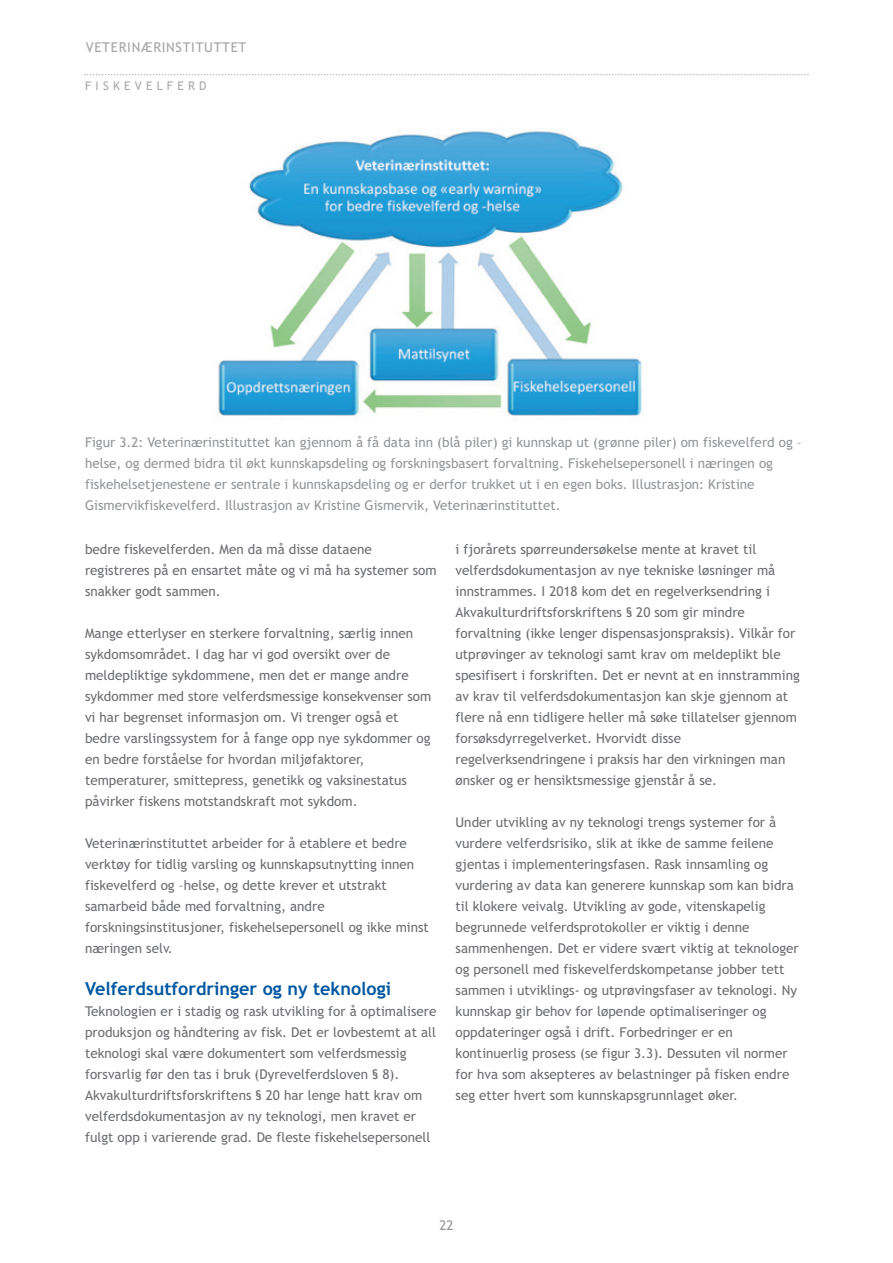
<style>
.page{position:relative;width:893px;height:1263px;background:#fff}
.page>*{position:absolute;margin:0;border:0;box-sizing:border-box;transform-origin:0 0}
.t1{font:700 18px "Trebuchet MS";color:#0157a0}
.t2{font:13.5px/21px "Trebuchet MS";color:#6c6d70}
.t3{font:13.5px/21px "Trebuchet MS";color:#939598}
.t4{font:13.5px "Trebuchet MS";letter-spacing:.05em;color:#a4a5a9}
.t5{font:13.5px "Trebuchet MS";color:#95979a}
.t6{font:12px "Trebuchet MS";letter-spacing:.35em;color:#a8a9ad}
</style>
<div class="page">
<svg style="left:84px;top:74px;width:725px;height:1px"></svg>
<img style="left:218px;top:129px;width:424px;height:290px">
<p class="t4" style="left:86px;top:40px;width:162px">VeTeRINæRINSTITuTTeT</p>
<p class="t6" style="left:85px;top:78px;width:123px">FISKeVeLFeRD</p>
<p class="t3" style="left:85px;top:431px;width:718px">Figur 3.2: Veterinærinstituttet kan gjennom å få data inn (blå piler) gi kunnskap ut (grønne piler) om fiskevelferd og – helse, og dermed bidra til økt kunnskapsdeling og forskningsbasert forvaltning. Fiskehelsepersonell i næringen og fiskehelsetjenestene er sentrale i kunnskapsdeling og er derfor trukket ut i en egen boks. Illustrasjon: Kristine Gismervikfiskevelferd. Illustrasjon av Kristine Gismervik, Veterinærinstituttet.</p>
<p class="t2" style="left:85px;top:539px;width:353px">bedre fiskevelferden. Men da må disse dataene registreres på en ensartet måte og vi må ha systemer som snakker godt sammen.</p>
<p class="t2" style="left:85px;top:623px;width:348px">Mange etterlyser en sterkere forvaltning, særlig innen sykdomsområdet. I dag har vi god oversikt over de meldepliktige sykdommene, men det er mange andre sykdommer med store velferdsmessige konsekvenser som vi har begrenset informasjon om. Vi trenger også et bedre varslingssystem for å fange opp nye sykdommer og en bedre forståelse for hvordan miljøfaktorer, temperaturer, smittepress, genetikk og vaksinestatus påvirker fiskens motstandskraft mot sykdom.</p>
<p class="t2" style="left:85px;top:833px;width:345px">Veterinærinstituttet arbeider for å etablere et bedre verktøy for tidlig varsling og kunnskapsutnytting innen fiskevelferd og –helse, og dette krever et utstrakt samarbeid både med forvaltning, andre forskningsinstitusjoner, fiskehelsepersonell og ikke minst næringen selv.</p>
<h1 class="t1" style="left:85px;top:978px;width:308px">Velferdsutfordringer og ny teknologi</h1>
<p class="t2" style="left:85px;top:1001px;width:353px">Teknologien er i stadig og rask utvikling for å optimalisere produksjon og håndtering av fisk. Det er lovbestemt at all teknologi skal være dokumentert som velferdsmessig forsvarlig før den tas i bruk (Dyrevelferdsloven § 8).<br>Akvakulturdriftsforskriftens § 20 har lenge hatt krav om velferdsdokumentasjon av ny teknologi, men kravet er fulgt opp i varierende grad. De fleste fiskehelsepersonell</p>
<p class="t2" style="left:455px;top:539px;width:346px">i fjorårets spørreundersøkelse mente at kravet til velferdsdokumentasjon av nye tekniske løsninger må innstrammes. I 2018 kom det en regelverksendring i Akvakulturdriftsforskriftens § 20 som gir mindre forvaltning (ikke lenger dispensasjonspraksis). Vilkår for utprøvinger av teknologi samt krav om meldeplikt ble spesifisert i forskriften. Det er nevnt at en innstramming av krav til velferdsdokumentasjon kan skje gjennom at flere nå enn tidligere heller må søke tillatelser gjennom forsøksdyrregelverket. Hvorvidt disse regelverksendringene i praksis har den virkningen man ønsker og er hensiktsmessige gjenstår å se.</p>
<p class="t2" style="left:455px;top:812px;width:345px">under utvikling av ny teknologi trengs systemer for å vurdere velferdsrisiko, slik at ikke de samme feilene gjentas i implementeringsfasen. Rask innsamling og vurdering av data kan generere kunnskap som kan bidra til klokere veivalg. utvikling av gode, vitenskapelig begrunnede velferdsprotokoller er viktig i denne sammenhengen. Det er videre svært viktig at teknologer og personell med fiskevelferdskompetanse jobber tett sammen i utviklings- og utprøvingsfaser av teknologi. Ny kunnskap gir behov for løpende optimaliseringer og oppdateringer også i drift. Forbedringer er en kontinuerlig prosess (se figur 3.3). Dessuten vil normer for hva som aksepteres av belastninger på fisken endre seg etter hvert som kunnskapsgrunnlaget øker.</p>
<p class="t5" style="left:439px;top:1218px;width:16px">22</p>
</div>
